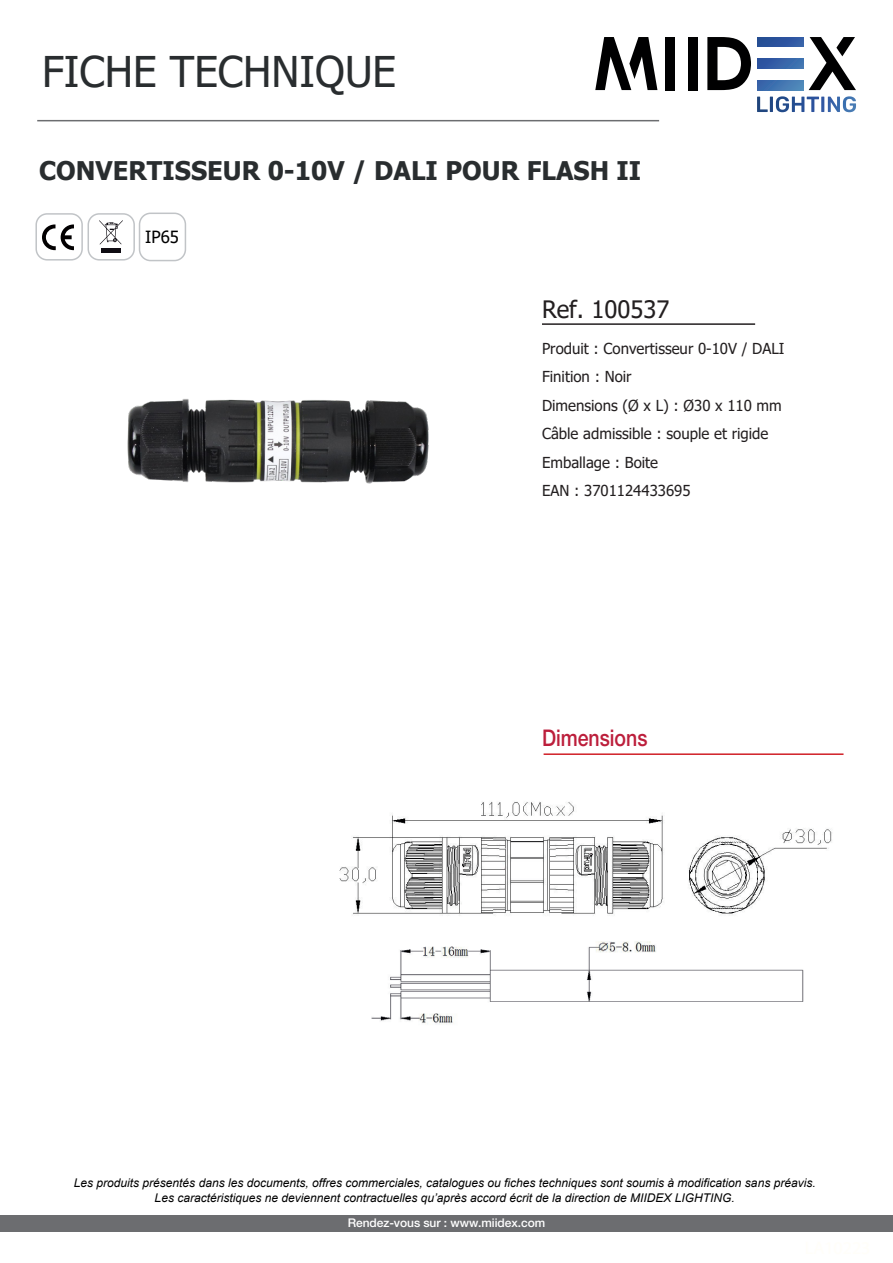
<style>
.page{position:relative;width:893px;height:1263px;background:#fff}
.page>*{position:absolute;margin:0;border:0;box-sizing:border-box;transform-origin:0 0}
.t1{font:42.3px "Tahoma";color:#292d2f}
.t2{font:700 25.65px "Tahoma";color:#292d2f}
.t3{font:24px "Tahoma";color:#231f20}
.t4{font:500 22.95px "Helvetica Neue LT Std";color:#bc1e3b;scale:.85 1}
.t5{font:16.8px "Tahoma";color:#000}
.t6{font:15.15px/28.5px "Tahoma";color:#231f20}
.t7{font:italic 12px "Arial";color:#000001}
.t8{font:500 12px "Helvetica Neue LT Std";letter-spacing:-.005em;color:#fff}
</style>
<div class="page">
<div style="left:0;top:1215px;width:893px;height:16px;background:#6c6d70"></div>
<hr style="left:542px;top:323px;width:213px;height:2px;background:#231f20">
<div style="left:35px;top:213px;width:48px;height:48px;border:1px solid #c1c4c7;border-radius:11px"></div>
<div style="left:88px;top:213px;width:47px;height:48px;border:1px solid #c1c4c7;border-radius:11px"></div>
<svg style="left:42px;top:224px;width:32px;height:26px"></svg>
<svg style="left:99px;top:220px;width:24px;height:25px"></svg>
<div style="left:101px;top:248px;width:20px;height:5px;background:#0f0c12"></div>
<div style="left:139px;top:213px;width:47px;height:48px;border:1px solid #c1c4c7;border-radius:11px"></div>
<hr style="left:544px;top:753px;width:299px;height:2px;background:#d01f26">
<img style="left:339px;top:801px;width:493px;height:114px">
<img style="left:371px;top:941px;width:433px;height:84px">
<svg style="left:809px;top:37px;width:47px;height:53px"></svg>
<svg style="left:707px;top:37px;width:44px;height:53px"></svg>
<div style="left:688px;top:37px;width:10px;height:53px;background:#000001"></div>
<div style="left:665px;top:37px;width:10px;height:53px;background:#000001"></div>
<svg style="left:757px;top:96px;width:99px;height:16px"></svg>
<svg style="left:595px;top:37px;width:62px;height:53px"></svg>
<svg style="left:757px;top:37px;width:46px;height:9px"></svg>
<svg style="left:757px;top:59px;width:46px;height:9px"></svg>
<svg style="left:757px;top:81px;width:46px;height:9px"></svg>
<hr style="left:37px;top:120px;width:622px;height:1px;background:#6c6d70">
<img style="left:127px;top:399px;width:302px;height:85px">
<h1 class="t1" style="left:42px;top:43px;width:356px">FICHE TECHNIQUE</h1>
<h2 class="t2" style="left:39px;top:153px;width:604px">CONVERTISSEUR 0-10V / DALI POUR FLASH II</h2>
<h3 class="t5" style="left:145px;top:226px;width:35px">IP65</h3>
<h3 class="t3" style="left:542px;top:294px;width:129px">Ref. 100537</h3>
<p class="t6" style="left:542px;top:335px;width:244px">Produit : Convertisseur 0-10V / DALI<br>Finition : Noir<br>Dimensions (Ø x L) : Ø30 x 110 mm<br>Câble admissible : souple et rigide<br>Emballage : Boite<br>EAN : 3701124433695</p>
<h3 class="t4" style="left:542px;top:724px;width:126px">Dimensions</h3>
<p class="t7" style="left:74px;top:1175px;width:743px">Les produits présentés dans les documents, offres commerciales, catalogues ou fiches techniques sont soumis à modification sans préavis.</p>
<p class="t7" style="left:155px;top:1190px;width:582px">Les caractéristiques ne deviennent contractuelles qu’après accord écrit de la direction de MIIDEX LIGHTING.</p>
<p class="t8" style="left:348px;top:1215px;width:199px">Rendez-vous sur : www.miidex.com</p>
</div>
